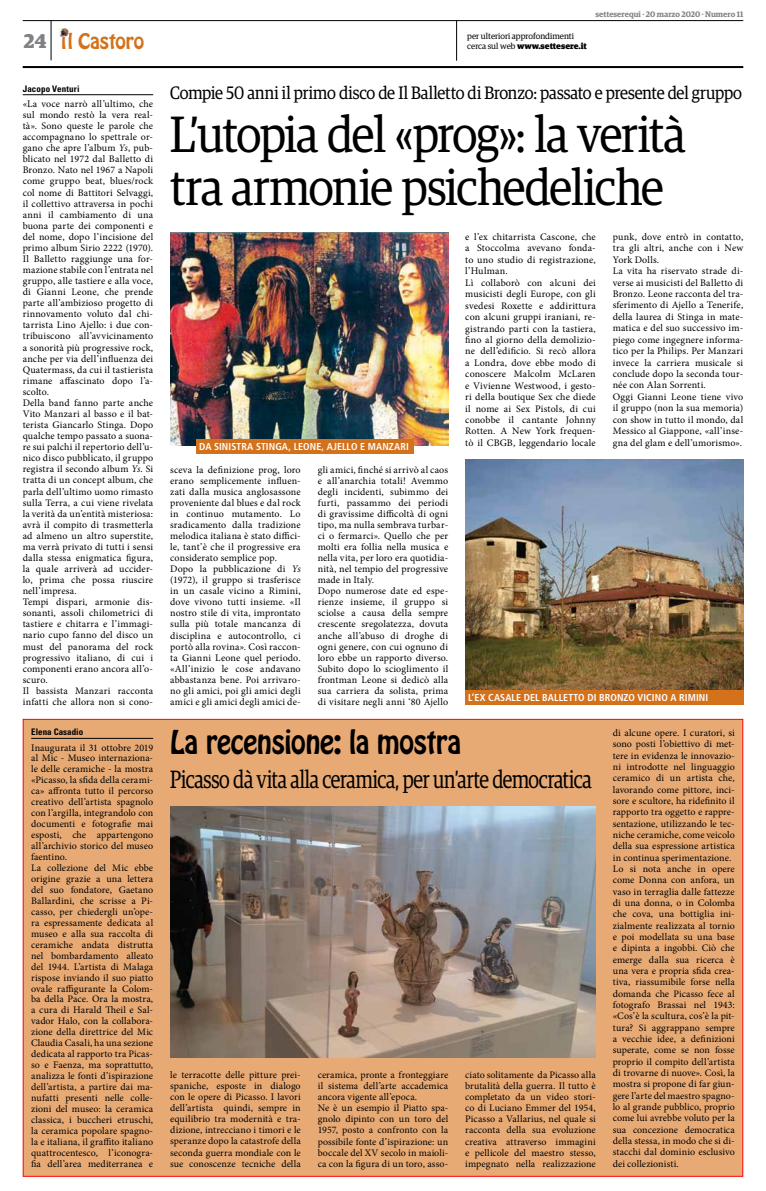
<style>
.page{position:relative;width:766px;height:1191px;background:#fff}
.page>*{position:absolute;margin:0;border:0;box-sizing:border-box;transform-origin:0 0}
.t1{font:51px/53px "Guardian Egyp";letter-spacing:-.02em;color:#000;scale:.9 1}
.t2{font:29px "Hobo Std";letter-spacing:-.015em;color:#000;scale:.92 1}
.t3{font:25px "Guardian Egyp";letter-spacing:-.015em;color:#000;scale:.78 1}
.t4{font:700 20px "Guardian Egyp";color:#808285}
.t5{font:19px "Hobo Std";letter-spacing:-.01em;color:#d4711b}
.t6{font:18px "Guardian Egyp";letter-spacing:-.01em;color:#000;scale:.9 1}
.t7{font:10px/11.1px "Minion Pro";letter-spacing:.01em;color:#000}
.t8{font:700 condensed 10px "Frutiger LT Std";letter-spacing:.01em;color:#fff}
.t9{font:700 condensed 9px "Univers LT Std";color:#000}
.t10{font:8.5px "Guardian Egyp";color:#000}
.t11{font:900 8.5px "Guardian Egyp";color:#000}
.t12{font:600 8px "Guardian Egyp";color:#808285}
.s1{font-weight:400}
.s2{font-style:italic}
</style>
<div class="page">
<div style="left:23px;top:719px;width:720px;height:457px;background:#e8aa75;border:1px solid #f00"></div>
<hr style="left:23px;top:66px;width:720px;height:2px;background:#000">
<hr style="left:456px;top:21px;width:1px;height:40px;background:#000">
<hr style="left:51px;top:21px;width:1px;height:39px;background:#000">
<hr style="left:23px;top:20px;width:720px;height:1px;background:#000">
<svg style="left:60px;top:28px;width:8px;height:9px"></svg>
<hr style="left:23px;top:95px;width:130px;height:1px;background:#000">
<hr style="left:31px;top:738px;width:122px;height:1px;background:#000">
<img style="left:170px;top:806px;width:425px;height:251px">
<img style="left:465px;top:459px;width:278px;height:231px">
<img style="left:170px;top:232px;width:278px;height:213px">
<div style="left:196px;top:439px;width:217px;height:15px;background:#d4711b"></div>
<div style="left:465px;top:690px;width:278px;height:14px;background:#d4711b"></div>
<h3 class="t5" style="left:61px;top:28px;width:84px">il Castoro</h3>
<p class="t11" style="left:467px;top:39px;width:121px"><span class="s1">cerca sul web</span> www.settesere.it</p>
<h3 class="t4" style="left:24px;top:26px;width:24px">24</h3>
<p class="t10" style="left:467px;top:30px;width:108px">per ulteriori approfondimenti</p>
<p class="t12" style="left:595px;top:9px;width:149px">setteserequi · 20 marzo 2020 · Numero 11</p>
<p class="t9" style="left:23px;top:83px;width:58px">Jacopo Venturi</p>
<p class="t7" style="left:23px;top:98px;width:132px">«La voce narrò all’ultimo, che sul mondo restò la vera real&shy;tà». Sono queste le parole che accompagnano lo spettrale or&shy;gano che apre l’album <span class="s2">Ys</span>, pub&shy;blicato nel 1972 dal Balletto di<br>Bronzo. Nato nel 1967 a Napoli come gruppo beat, blues/rock col nome di Battitori Selvaggi, il collettivo attraversa in pochi anni il cambiamento di una buona parte dei componenti e del nome, dopo l’incisione del primo album Sirio 2222 (1970).<br>Il Balletto raggiunge una for&shy;mazione stabile con l’entrata nel gruppo, alle tastiere e alla voce, di Gianni Leone, che prende parte all’ambizioso progetto di rinnovamento voluto dal chi&shy;tarrista Lino Ajello: i due con&shy;tribuiscono all’avvicinamento a sonorità più progressive rock, anche per via dell’influenza dei<br>Quatermass, da cui il tastierista rimane affascinato dopo l’a&shy;scolto.<br>Della band fanno parte anche<br>Vito Manzari al basso e il bat&shy;terista Giancarlo Stinga. Dopo qualche tempo passato a suona&shy;re sui palchi il repertorio dell’u&shy;nico disco pubblicato, il gruppo registra il secondo album <span class="s2">Ys</span>. Si tratta di un concept album, che parla dell’ultimo uomo rimasto sulla Terra, a cui viene rivelata la verità da un’entità misteriosa: avrà il compito di trasmetterla ad almeno un altro superstite, ma verrà privato di tutti i sensi dalla stessa enigmatica figura, la quale arriverà ad uccider&shy;lo, prima che possa riuscire nell’impresa.<br>Tempi dispari, armonie dis&shy;sonanti, assoli chilometrici di tastiere e chitarra e l’immagi&shy;nario cupo fanno del disco un must del panorama del rock progressivo italiano, di cui i componenti erano ancora all’o&shy;scuro.<br>Il bassista Manzari racconta infatti che allora non si cono-</p>
<p class="t9" style="left:31px;top:726px;width:54px">Elena Casadio</p>
<p class="t7" style="left:31px;top:742px;width:123px">Inaugurata il 31 ottobre 2019 al Mic - Museo internaziona&shy;le delle ceramiche - la mostra «Picasso, la sfida della cerami&shy;ca» affronta tutto il percorso creativo dell’artista spagnolo con l’argilla, integrandolo con documenti e fotografie mai esposti, che appartengono all’archivio storico del museo faentino.<br>La collezione del Mic ebbe origine grazie a una lettera del suo fondatore, Gaetano<br>Ballardini, che scrisse a Pi&shy;casso, per chiedergli un’ope&shy;ra espressamente dedicata al museo e alla sua raccolta di ceramiche andata distrutta nel bombardamento alleato del 1944. L’artista di Malaga rispose inviando il suo piatto ovale raffigurante la Colom&shy;ba della Pace. Ora la mostra, a cura di Harald Theil e Sal&shy;vador Halo, con la collabora&shy;zione della direttrice del Mic<br>Claudia Casali, ha una sezione dedicata al rapporto tra Picas&shy;so e Faenza, ma soprattutto, analizza le fonti d’ispirazione dell’artista, a partire dai ma&shy;nufatti presenti nelle colle&shy;zioni del museo: la ceramica classica, i buccheri etruschi, la ceramica popolare spagno&shy;la e italiana, il graffito italiano quattrocentesco, l’iconogra&shy;fia dell’area mediterranea e</p>
<h3 class="t6" style="left:170px;top:81px;width:636px">Compie 50 anni il primo disco de Il Balletto di Bronzo: passato e presente del gruppo</h3>
<h1 class="t1" style="left:170px;top:105px;width:574px">L’utopia del «prog»: la verità tra armonie psichedeliche</h1>
<p class="t8" style="left:199px;top:440px;width:211px">DA SINISTRA STINGA, LEONE, AJELLO E MANZARI</p>
<p class="t7" style="left:170px;top:464px;width:132px">sceva la definizione prog, loro erano semplicemente influen&shy;zati dalla musica anglosassone proveniente dal blues e dal rock in continuo mutamento. Lo sradicamento dalla tradizione melodica italiana è stato diffici&shy;le, tant’è che il progressive era considerato semplice pop.<br>Dopo la pubblicazione di <span class="s2">Ys </span>(1972), il gruppo si trasferisce in un casale vicino a Rimini, dove vivono tutti insieme. «Il nostro stile di vita, improntato sulla più totale mancanza di disciplina e autocontrollo, ci portò alla rovina». Così raccon&shy;ta Gianni Leone quel periodo. «All’inizio le cose andavano abbastanza bene. Poi arrivaro&shy;no gli amici, poi gli amici degli amici e gli amici degli amici de-</p>
<p class="t7" style="left:317px;top:464px;width:132px">gli amici, finché si arrivò al caos e all’anarchia totali! Avemmo degli incidenti, subimmo dei furti, passammo dei periodi di gravissime difficoltà di ogni tipo, ma nulla sembrava turbar&shy;ci o fermarci». Quello che per molti era follia nella musica e nella vita, per loro era quotidia&shy;nità, nel tempio del progressive made in Italy.<br>Dopo numerose date ed espe&shy;rienze insieme, il gruppo si sciolse a causa della sempre crescente sregolatezza, dovuta anche all’abuso di droghe di ogni genere, con cui ognuno di loro ebbe un rapporto diverso.<br>Subito dopo lo scioglimento il frontman Leone si dedicò alla sua carriera da solista, prima di visitare negli anni ‘80 Ajello</p>
<p class="t7" style="left:465px;top:231px;width:132px;line-height:11.4px">e l’ex chitarrista Cascone, che a Stoccolma avevano fonda&shy;to uno studio di registrazione, l’Hulman.<br>Lì collaborò con alcuni dei musicisti degli Europe, con gli svedesi Roxette e addirittura con alcuni gruppi iraniani, re&shy;gistrando parti con la tastiera, fino al giorno della demolizio&shy;ne dell’edificio. Si recò allora a Londra, dove ebbe modo di conoscere Malcolm McLaren e Vivienne Westwood, i gesto&shy;ri della boutique Sex che diede il nome ai Sex Pistols, di cui conobbe il cantante Johnny<br>Rotten. A New York frequen&shy;tò il CBGB, leggendario locale</p>
<p class="t7" style="left:612px;top:231px;width:132px;line-height:11.4px">punk, dove entrò in contatto, tra gli altri, anche con i New<br>York Dolls.<br>La vita ha riservato strade di&shy;verse ai musicisti del Balletto di<br>Bronzo. Leone racconta del tra&shy;sferimento di Ajello a Tenerife, della laurea di Stinga in mate&shy;matica e del suo successivo im&shy;piego come ingegnere informa&shy;tico per la Philips. Per Manzari invece la carriera musicale si conclude dopo la seconda tour&shy;née con Alan Sorrenti.<br>Oggi Gianni Leone tiene vivo il gruppo (non la sua memoria) con show in tutto il mondo, dal<br>Messico al Giappone, «all’inse&shy;gna del glam e dell’umorismo».</p>
<p class="t8" style="left:468px;top:691px;width:241px">L’EX CASALE DEL BALLETTO DI BRONZO VICINO A RIMINI</p>
<h2 class="t2" style="left:170px;top:721px;width:318px">La recensione: la mostra</h2>
<h3 class="t3" style="left:170px;top:762px;width:541px">Picasso dà vita alla ceramica, per un’arte democratica</h3>
<p class="t7" style="left:170px;top:1069px;width:132px;text-align:justify">le terracotte delle pitture prei&shy;spaniche, esposte in dialogo con le opere di Picasso. I lavori dell’artista quindi, sempre in equilibrio tra modernità e tra&shy;dizione, intrecciano i timori e le speranze dopo la catastrofe della seconda guerra mondiale con le sue conoscenze tecniche della</p>
<p class="t7" style="left:317px;top:1069px;width:132px">ceramica, pronte a fronteggiare il sistema dell’arte accademica ancora vigente all’epoca.<br>Ne è un esempio il Piatto spa&shy;gnolo dipinto con un toro del<br>1957, posto a confronto con la possibile fonte d’ispirazione: un boccale del XV secolo in maioli&shy;ca con la figura di un toro, asso-</p>
<p class="t7" style="left:465px;top:1069px;width:132px;text-align:justify">ciato solitamente da Picasso alla brutalità della guerra. Il tutto è completato da un video stori&shy;co di Luciano Emmer del 1954, Picasso a Vallarius, nel quale si racconta della sua evoluzione creativa attraverso immagini e pellicole del maestro stesso, impegnato nella realizzazione</p>
<p class="t7" style="left:612px;top:727px;width:123px">di alcune opere. I curatori, si sono posti l’obiettivo di met&shy;tere in evidenza le innovazio&shy;ni introdotte nel linguaggio ceramico di un artista che, lavorando come pittore, inci&shy;sore e scultore, ha ridefinito il rapporto tra oggetto e rappre&shy;sentazione, utilizzando le tec&shy;niche ceramiche, come veicolo della sua espressione artistica in continua sperimentazione.<br>Lo si nota anche in opere come Donna con anfora, un vaso in terraglia dalle fattezze di una donna, o in Colomba che cova, una bottiglia ini&shy;zialmente realizzata al tornio e poi modellata su una base e dipinta a ingobbi. Ciò che emerge dalla sua ricerca è una vera e propria sfida crea&shy;tiva, riassumibile forse nella domanda che Picasso fece al fotografo Brassai nel 1943: «Cos’è la scultura, cos’è la pit&shy;tura? Si aggrappano sempre a vecchie idee, a definizioni superate, come se non fosse proprio il compito dell’artista di trovarne di nuove». Così, la mostra si propone di far giun&shy;gere l’arte del maestro spagno&shy;lo al grande pubblico, proprio come lui avrebbe voluto per la sua concezione democratica della stessa, in modo che si di&shy;stacchi dal dominio esclusivo dei collezionisti.</p>
</div>
